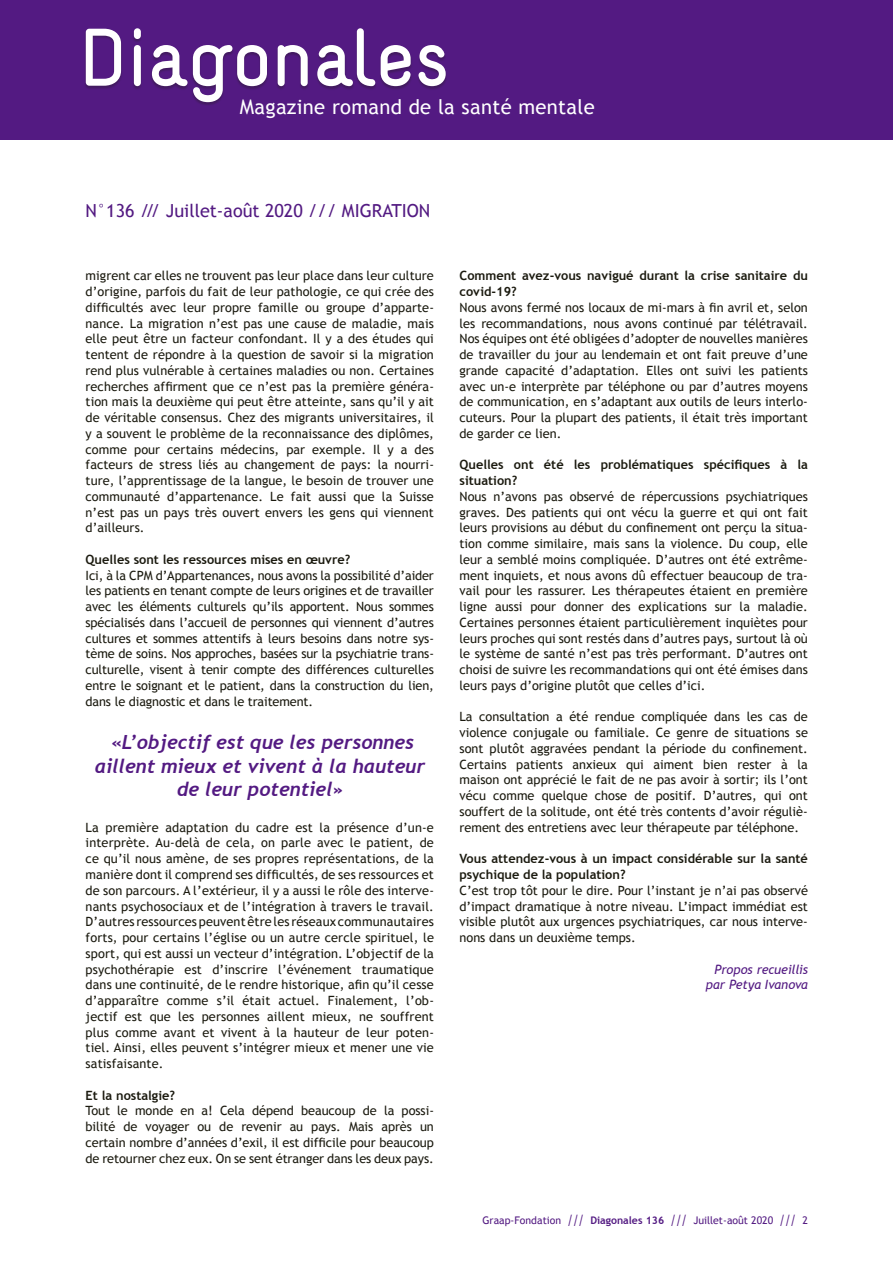
<style>
.page{position:relative;width:893px;height:1263px;background:#fff}
.page>*{position:absolute;margin:0;border:0;box-sizing:border-box;transform-origin:0 0}
.t1{font:71.25px "Naiv Bold Text";letter-spacing:-.005em;color:#fff}
.t2{font:20.25px "Trebuchet MS";letter-spacing:.015em;color:#fff}
.GR_-_Citation{font:italic 700 19.5px/23.7px "Trebuchet";color:#531a82;text-align:center}
.t3{font:18px "Trebuchet MS";color:#531a82}
.GR_-_Texte_courant{font:12.75px/15.8px "Trebuchet MS";color:#1b1a0f;text-align:justify}
.GR_-_Texte_courant-2{font:700 12.75px/15.8px "Trebuchet MS";color:#1b1a0f}
.GR_-_Signature{font:italic 12.75px "Trebuchet MS";letter-spacing:-.005em;color:#531a82}
.t4{font:10.5px "Trebuchet MS";color:#531a82}
.s1{font-size:15.75px}
.s2{font-weight:700}
</style>
<div class="page">
<div style="left:0;top:0;width:893px;height:140px;background:#531a82"></div>
<div style="left:84px;top:29px;width:364px;height:77px;background:#1b1a0f;opacity:.3"></div>
<p class="t1" style="left:79px;top:12px;width:372px">Diagonales</p>
<p class="t2" style="left:240px;top:95px;width:356px">Magazine romand de la santé mentale</p>
<p class="t3" style="left:85px;top:200px;width:347px">N°136 /// Juillet-août 2020 /// MIGRATION</p>
<p class="GR_-_Texte_courant" style="left:86px;top:268px;width:350px">migrent car elles ne trouvent pas leur place dans leur culture d’origine, parfois du fait de leur pathologie, ce qui crée des difficultés avec leur propre famille ou groupe d’apparte&shy;nance. La migration n’est pas une cause de maladie, mais elle peut être un facteur confondant. Il y a des études qui tentent de répondre à la question de savoir si la migration rend plus vulnérable à certaines maladies ou non. Certaines recherches affirment que ce n’est pas la première généra&shy;tion mais la deuxième qui peut être atteinte, sans qu’il y ait de véritable consensus. Chez des migrants universitaires, il y a souvent le problème de la reconnaissance des diplômes, comme pour certains médecins, par exemple. Il y a des facteurs de stress liés au changement de pays: la nourri&shy;ture, l’apprentissage de la langue, le besoin de trouver une communauté d’appartenance. Le fait aussi que la Suisse n’est pas un pays très ouvert envers les gens qui viennent d’ailleurs.</p>
<p class="GR_-_Texte_courant-2" style="left:86px;top:551px;width:266px">Quelles sont les ressources mises en œuvre?</p>
<p class="GR_-_Texte_courant" style="left:86px;top:567px;width:350px">Ici, à la CPM d’Appartenances, nous avons la possibilité d’aider les patients en tenant compte de leurs origines et de travailler avec les éléments culturels qu’ils apportent. Nous sommes spécialisés dans l’accueil de personnes qui viennent d’autres cultures et sommes attentifs à leurs besoins dans notre sys&shy;tème de soins. Nos approches, basées sur la psychiatrie trans&shy;culturelle, visent à tenir compte des différences culturelles entre le soignant et le patient, dans la construction du lien, dans le diagnostic et dans le traitement.</p>
<p class="GR_-_Citation" style="left:95px;top:731px;width:332px">«L’objectif est que les personnes aillent mieux et vivent à la hauteur de leur potentiel»</p>
<p class="GR_-_Texte_courant" style="left:86px;top:819px;width:350px">La première adaptation du cadre est la présence d’un-e interprète. Au-delà de cela, on parle avec le patient, de ce qu’il nous amène, de ses propres représentations, de la manière dont il comprend ses difficultés, de ses ressources et de son parcours. A l’extérieur, il y a aussi le rôle des interve&shy;nants psychosociaux et de l’intégration à travers le travail.<br>D’autres ressources peuvent être les réseaux communautaires forts, pour certains l’église ou un autre cercle spirituel, le sport, qui est aussi un vecteur d’intégration. L’objectif de la psychothérapie est d’inscrire l’événement traumatique dans une continuité, de le rendre historique, afin qu’il cesse d’apparaître comme s’il était actuel. Finalement, l’ob&shy;jectif est que les personnes aillent mieux, ne souffrent plus comme avant et vivent à la hauteur de leur poten&shy;tiel. Ainsi, elles peuvent s’intégrer mieux et mener une vie satisfaisante.</p>
<p class="GR_-_Texte_courant-2" style="left:86px;top:1087px;width:91px">Et la nostalgie?</p>
<p class="GR_-_Texte_courant" style="left:86px;top:1103px;width:350px">Tout le monde en a! Cela dépend beaucoup de la possi&shy;bilité de voyager ou de revenir au pays. Mais après un certain nombre d’années d’exil, il est difficile pour beaucoup de retourner chez eux. On se sent étranger dans les deux pays.</p>
<p class="GR_-_Texte_courant-2" style="left:459px;top:268px;width:350px">Comment avez-vous navigué durant la crise sanitaire du covid-19?</p>
<p class="GR_-_Texte_courant" style="left:459px;top:300px;width:350px">Nous avons fermé nos locaux de mi-mars à fin avril et, selon les recommandations, nous avons continué par télétravail.<br>Nos équipes ont été obligées d’adopter de nouvelles manières de travailler du jour au lendemain et ont fait preuve d’une grande capacité d’adaptation. Elles ont suivi les patients avec un-e interprète par téléphone ou par d’autres moyens de communication, en s’adaptant aux outils de leurs interlo&shy;cuteurs. Pour la plupart des patients, il était très important de garder ce lien.</p>
<p class="GR_-_Texte_courant-2" style="left:459px;top:457px;width:350px">Quelles ont été les problématiques spécifiques à la situation?</p>
<p class="GR_-_Texte_courant" style="left:459px;top:489px;width:350px">Nous n’avons pas observé de répercussions psychiatriques graves. Des patients qui ont vécu la guerre et qui ont fait leurs provisions au début du confinement ont perçu la situa&shy;tion comme similaire, mais sans la violence. Du coup, elle leur a semblé moins compliquée. D’autres ont été extrême&shy;ment inquiets, et nous avons dû effectuer beaucoup de tra&shy;vail pour les rassurer. Les thérapeutes étaient en première ligne aussi pour donner des explications sur la maladie.<br>Certaines personnes étaient particulièrement inquiètes pour leurs proches qui sont restés dans d’autres pays, surtout là où le système de santé n’est pas très performant. D’autres ont choisi de suivre les recommandations qui ont été émises dans leurs pays d’origine plutôt que celles d’ici.</p>
<p class="GR_-_Texte_courant" style="left:459px;top:709px;width:350px">La consultation a été rendue compliquée dans les cas de violence conjugale ou familiale. Ce genre de situations se sont plutôt aggravées pendant la période du confinement.<br>Certains patients anxieux qui aiment bien rester à la maison ont apprécié le fait de ne pas avoir à sortir; ils l’ont vécu comme quelque chose de positif. D’autres, qui ont souffert de la solitude, ont été très contents d’avoir réguliè&shy;rement des entretiens avec leur thérapeute par téléphone.</p>
<p class="GR_-_Texte_courant-2" style="left:459px;top:851px;width:350px">Vous attendez-vous à un impact considérable sur la santé psychique de la population?</p>
<p class="GR_-_Texte_courant" style="left:459px;top:882px;width:350px">C’est trop tôt pour le dire. Pour l’instant je n’ai pas observé d’impact dramatique à notre niveau. L’impact immédiat est visible plutôt aux urgences psychiatriques, car nous interve&shy;nons dans un deuxième temps.</p>
<p class="GR_-_Signature" style="left:714px;top:961px;width:95px">Propos recueillis</p>
<p class="GR_-_Signature" style="left:706px;top:977px;width:104px">par Petya Ivanova</p>
<p class="t4" style="left:482px;top:1214px;width:327px">Graap-Fondation <span class="s1">///</span> <span class="s2">Diagonales 136</span> <span class="s1">///</span> Juillet-août 2020 <span class="s1">///</span> 2</p>
</div>
